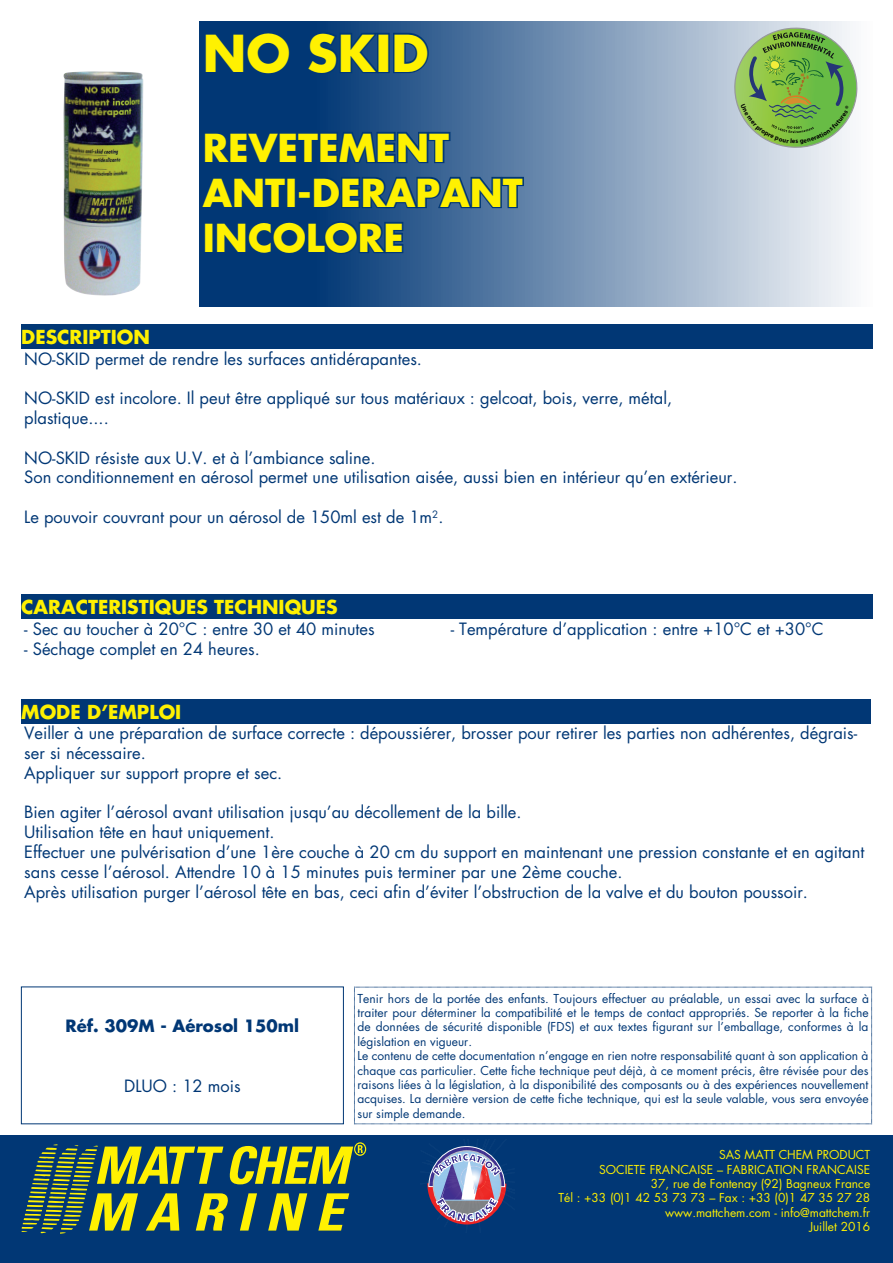
<style>
.page{position:relative;width:893px;height:1263px;background:#fff}
.page>*{position:absolute;margin:0;border:0;box-sizing:border-box;transform-origin:0 0}
.t1{font:700 49.5px "Futura";color:#fff101}
.t2{font:700 37.5px/45px "Futura";color:#fff101}
.t3{font:700 18.75px "Futura";color:#fff101}
.t4{font:16.5px/19.8px "Futura";color:#013775}
.t5{font:700 16.5px "Futura";color:#013775}
.t6{font:12px/14.4px "Futura";color:#013775}
.t7{font:12px/14.4px "Futura";color:#fff101;text-align:right}
</style>
<div class="page">
<svg style="left:199px;top:21px;width:651px;height:286px;background:#718fb1"></svg>
<div style="left:0;top:1135px;width:893px;height:128px;background:#013775"></div>
<svg style="left:21px;top:1142px;width:345px;height:92px"></svg>
<div style="left:203px;top:30px;width:89px;height:46px;background:#013775"></div>
<svg style="left:305px;top:30px;width:77px;height:46px;background:#093d79"></svg>
<div style="left:377px;top:33px;width:13px;height:40px;border:3px solid #013775"></div>
<svg style="left:392px;top:31px;width:38px;height:44px;background:#1e4e84"></svg>
<svg style="left:199px;top:129px;width:326px;height:81px;background:#174881"></svg>
<div style="left:204px;top:222px;width:10px;height:31px;border:3px solid #013775"></div>
<svg style="left:214px;top:219px;width:191px;height:37px;background:#063b77"></svg>
<img style="left:63px;top:71px;width:81px;height:225px">
<div style="left:21px;top:987px;width:323px;height:137px;border:1px solid #013775"></div>
<svg style="left:354px;top:987px;width:518px;height:137px"></svg>
<div style="left:21px;top:324px;width:852px;height:25px;background:#013775"></div>
<div style="left:21px;top:594px;width:852px;height:25px;background:#013775"></div>
<div style="left:21px;top:699px;width:850px;height:24px;background:#013775"></div>
<svg style="left:733px;top:26px;width:125px;height:123px;background:#8ebb70"></svg>
<svg style="left:427px;top:1146px;width:80px;height:79px"></svg>
<h1 class="t1" style="left:203px;top:19px;width:227px">NO SKID</h1>
<p class="t3" style="left:21px;top:324px;width:130px">DESCRIPTION</p>
<h2 class="t2" style="left:203px;top:124px;width:321px">REVETEMENT<br>ANTI-DERAPANT<br>INCOLORE</h2>
<p class="t4" style="left:24px;top:348px;width:399px">NO-SKID permet de rendre les surfaces antidérapantes.</p>
<p class="t4" style="left:24px;top:388px;width:649px">NO-SKID est incolore. Il peut être appliqué sur tous matériaux : gelcoat, bois, verre, métal, plastique....</p>
<p class="t4" style="left:24px;top:447px;width:715px">NO-SKID résiste aux U.V. et à l’ambiance saline.<br>Son conditionnement en aérosol permet une utilisation aisée, aussi bien en intérieur qu’en extérieur.</p>
<p class="t4" style="left:24px;top:507px;width:421px">Le pouvoir couvrant pour un aérosol de 150ml est de 1m<sup>2</sup>.</p>
<p class="t3" style="left:21px;top:594px;width:318px">CARACTERISTIQUES TECHNIQUES</p>
<p class="t4" style="left:24px;top:618px;width:352px">- Sec au toucher à 20°C : entre 30 et 40 minutes</p>
<p class="t4" style="left:24px;top:638px;width:237px">- Séchage complet en 24 heures.</p>
<p class="t3" style="left:21px;top:698px;width:162px">MODE D’EMPLOI</p>
<p class="t4" style="left:451px;top:618px;width:374px">- Température d’application : entre +10°C et +30°C</p>
<p class="t4" style="left:24px;top:723px;width:834px">Veiller à une préparation de surface correcte : dépoussiérer, brosser pour retirer les parties non adhérentes, dégrais&shy;ser si nécessaire.<br>Appliquer sur support propre et sec.</p>
<p class="t4" style="left:24px;top:802px;width:842px">Bien agiter l’aérosol avant utilisation jusqu’au décollement de la bille.<br>Utilisation tête en haut uniquement.<br>Effectuer une pulvérisation d’une 1ère couche à 20 cm du support en maintenant une pression constante et en agitant sans cesse l’aérosol. Attendre 10 à 15 minutes puis terminer par une 2ème couche.<br>Après utilisation purger l’aérosol tête en bas, ceci afin d’éviter l’obstruction de la valve et du bouton poussoir.</p>
<p class="t5" style="left:66px;top:1015px;width:235px">Réf. 309M - Aérosol 150ml</p>
<p class="t4" style="left:124px;top:1075px;width:118px">DLUO : 12 mois</p>
<p class="t6" style="left:358px;top:991px;width:513px">Tenir hors de la portée des enfants. Toujours effectuer au préalable, un essai avec la surface à traiter pour déterminer la compatibilité et le temps de contact appropriés. Se reporter à la fiche de données de sécurité disponible (FDS) et aux textes figurant sur l’emballage, conformes à la législation en vigueur.<br>Le contenu de cette documentation n’engage en rien notre responsabilité quant à son application à chaque cas particulier. Cette fiche technique peut déjà, à ce moment précis, être révisée pour des raisons liées à la législation, à la disponibilité des composants ou à des expériences nouvellement acquises. La dernière version de cette fiche technique, qui est la seule valable, vous sera envoyée sur simple demande.</p>
<p class="t7" style="left:558px;top:1147px;width:313px">SAS MATT CHEM PRODUCT<br>SOCIETE FRANCAISE – FABRICATION FRANCAISE<br>37, rue de Fontenay (92) Bagneux France<br>Tél : +33 (0)1 42 53 73 73 – Fax : +33 (0)1 47 35 27 28 www.mattchem.com - info@mattchem.fr<br>Juillet 2016</p>
</div>
